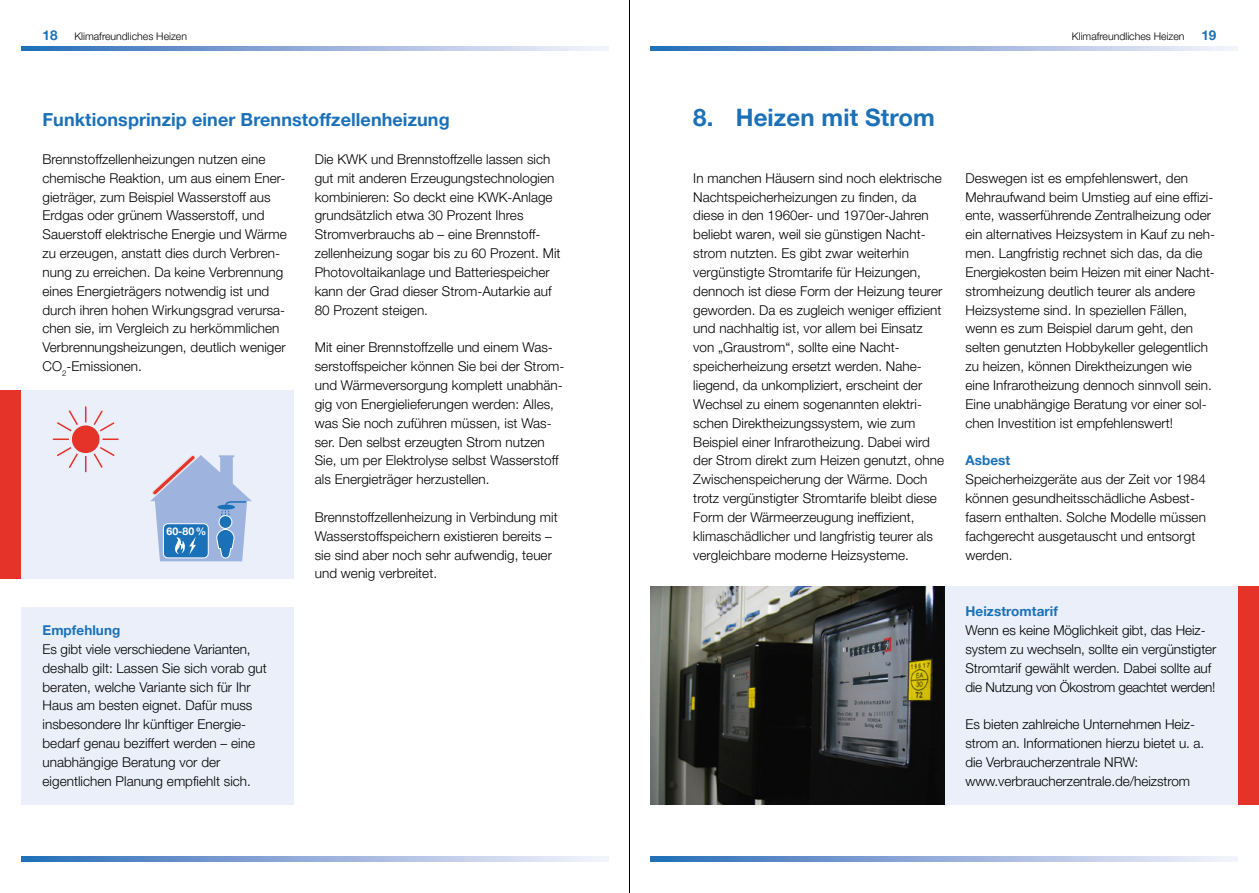
<style>
.page{position:relative;width:1259px;height:893px;background:#fff}
.page>*{position:absolute;margin:0;border:0;box-sizing:border-box;transform-origin:0 0}
.t1{font:700 24px "Helvetica Neue LT Pro";letter-spacing:.005em;color:#1b71b8}
.t2{font:700 18px "Helvetica Neue LT Pro";letter-spacing:.005em;color:#1b71b8}
.Copy{font:300 13.5px/18.9px "Helvetica Neue LT Pro";letter-spacing:.005em;color:#000}
.Zwischenheadline{font:700 13.5px "Helvetica Neue LT Pro";letter-spacing:.005em;color:#1b71b8}
.t3{font:300 10.5px "Helvetica Neue LT Pro";color:#000}
.t4{font:700 10.5px "Helvetica Neue LT Pro";color:#fff}
.s1{font-weight:700;font-size:13.5px;color:#1b71b8}
</style>
<div class="page">
<div style="left:21px;top:607px;width:272px;height:197px;background:#ebeff9"></div>
<svg style="left:21px;top:46px;width:587px;height:5px;background:#92afda"></svg>
<svg style="left:21px;top:857px;width:587px;height:4px;background:#92afda"></svg>
<svg style="left:651px;top:46px;width:586px;height:5px;background:#92afda"></svg>
<svg style="left:651px;top:857px;width:586px;height:4px;background:#92afda"></svg>
<hr style="left:629px;top:0;width:1px;height:893px;background:#000">
<div style="left:0;top:390px;width:21px;height:188px;background:#e6332a"></div>
<div style="left:21px;top:390px;width:272px;height:188px;background:#ebeff9"></div>
<hr style="left:53px;top:438px;width:65px;height:2px;background:#e6332a">
<hr style="left:85px;top:407px;width:1px;height:65px;background:#e6332a">
<svg style="left:56px;top:409px;width:60px;height:60px"></svg>
<div style="left:70px;top:424px;width:31px;height:31px;background:#e6332a;border-radius:50%"></div>
<div style="left:69px;top:422px;width:34px;height:34px;border:3px solid #ebeff9;border-radius:50%"></div>
<svg style="left:150px;top:455px;width:102px;height:106px"></svg>
<div style="left:1237px;top:586px;width:22px;height:218px;background:#e6332a"></div>
<div style="left:944px;top:586px;width:293px;height:218px;background:#ebeff9"></div>
<img style="left:651px;top:586px;width:293px;height:218px">
<p class="t3" style="left:43px;top:29px;width:146px"><span class="s1">18</span> Klimafreundliches Heizen</p>
<p class="t3" style="left:1072px;top:29px;width:114px">Klimafreundliches Heizen</p>
<p class="Zwischenheadline" style="left:1201px;top:26px;width:17px">19</p>
<h2 class="t2" style="left:43px;top:109px;width:409px">Funktionsprinzip einer Brennstoffzellenheizung</h2>
<p class="Copy" style="left:43px;top:149px;width:246px">Brennstoffzellenheizungen nutzen eine chemische Reaktion, um aus einem Ener&shy;gieträger, zum Beispiel Wasserstoff aus Erdgas oder grünem Wasserstoff, und Sauerstoff elektrische Energie und Wärme zu erzeugen, anstatt dies durch Verbren&shy;nung zu erreichen. Da keine Verbrennung eines Energieträgers notwendig ist und durch ihren hohen Wirkungsgrad verursa&shy;chen sie, im Vergleich zu herkömmlichen Verbrennungsheizungen, deutlich weniger CO<sub>2</sub>-Emissionen.</p>
<p class="Copy" style="left:315px;top:149px;width:247px">Die KWK und Brennstoffzelle lassen sich gut mit anderen Erzeugungstechnologien kombinieren: So deckt eine KWK-Anlage grundsätzlich etwa 30 Prozent Ihres Stromverbrauchs ab – eine Brennstoff&shy;zellenheizung sogar bis zu 60 Prozent. Mit Photovoltaikanlage und Batteriespeicher kann der Grad dieser Strom-Autarkie auf 80 Prozent steigen.</p>
<p class="Copy" style="left:315px;top:338px;width:251px">Mit einer Brennstoffzelle und einem Was&shy;serstoffspeicher können Sie bei der Strom&shy;und Wärmeversorgung komplett unabhän&shy;gig von Energielieferungen werden: Alles, was Sie noch zuführen müssen, ist Was&shy;ser. Den selbst erzeugten Strom nutzen Sie, um per Elektrolyse selbst Wasserstoff als Energieträger herzustellen.</p>
<p class="Copy" style="left:315px;top:507px;width:244px">Brennstoffzellenheizung in Verbindung mit Wasserstoffspeichern existieren bereits – sie sind aber noch sehr aufwendig, teuer und wenig verbreitet.</p>
<p class="t4" style="left:167px;top:524px;width:41px">60-80 %</p>
<h3 class="Zwischenheadline" style="left:43px;top:622px;width:79px">Empfehlung</h3>
<p class="Copy" style="left:43px;top:639px;width:226px">Es gibt viele verschiedene Varianten, deshalb gilt: Lassen Sie sich vorab gut beraten, welche Variante sich für Ihr Haus am besten eignet. Dafür muss insbesondere Ihr künftiger Energie&shy;bedarf genau beziffert werden – eine unabhängige Beratung vor der eigentlichen Planung empfiehlt sich.</p>
<h1 class="t1" style="left:693px;top:103px;width:243px">8. Heizen mit Strom</h1>
<p class="Copy" style="left:693px;top:168px;width:252px">In manchen Häusern sind noch elektrische Nachtspeicherheizungen zu finden, da diese in den 1960er- und 1970er-Jahren beliebt waren, weil sie günstigen Nacht&shy;strom nutzten. Es gibt zwar weiterhin vergünstigte Stromtarife für Heizungen, dennoch ist diese Form der Heizung teurer geworden. Da es zugleich weniger effizient und nachhaltig ist, vor allem bei Einsatz von „Graustrom“, sollte eine Nacht&shy;speicherheizung ersetzt werden. Nahe&shy;liegend, da unkompliziert, erscheint der Wechsel zu einem sogenannten elektri&shy;schen Direktheizungssystem, wie zum Beispiel einer Infrarotheizung. Dabei wird der Strom direkt zum Heizen genutzt, ohne Zwischenspeicherung der Wärme. Doch trotz vergünstigter Stromtarife bleibt diese Form der Wärmeerzeugung ineffizient, klimaschädlicher und langfristig teurer als vergleichbare moderne Heizsysteme.</p>
<p class="Copy" style="left:965px;top:168px;width:251px">Deswegen ist es empfehlenswert, den Mehraufwand beim Umstieg auf eine effizi&shy;ente, wasserführende Zentralheizung oder ein alternatives Heizsystem in Kauf zu neh&shy;men. Langfristig rechnet sich das, da die Energiekosten beim Heizen mit einer Nacht&shy;stromheizung deutlich teurer als andere Heizsysteme sind. In speziellen Fällen, wenn es zum Beispiel darum geht, den selten genutzten Hobbykeller gelegentlich zu heizen, können Direktheizungen wie eine Infrarotheizung dennoch sinnvoll sein.<br>Eine unabhängige Beratung vor einer sol&shy;chen Investition ist empfehlenswert!</p>
<h3 class="Zwischenheadline" style="left:965px;top:452px;width:46px">Asbest</h3>
<p class="Copy" style="left:965px;top:470px;width:242px">Speicherheizgeräte aus der Zeit vor 1984 können gesundheitsschädliche Asbest&shy;fasern enthalten. Solche Modelle müssen fachgerecht ausgetauscht und entsorgt werden.</p>
<h3 class="Zwischenheadline" style="left:965px;top:603px;width:94px">Heizstromtarif</h3>
<p class="Copy" style="left:965px;top:620px;width:252px">Wenn es keine Möglichkeit gibt, das Heiz&shy;system zu wechseln, sollte ein vergünstigter Stromtarif gewählt werden. Dabei sollte auf die Nutzung von Ökostrom geachtet werden!</p>
<p class="Copy" style="left:965px;top:715px;width:240px">Es bieten zahlreiche Unternehmen Heiz&shy;strom an. Informationen hierzu bietet u. a. die Verbraucherzentrale NRW:</p>
<p class="Copy" style="left:965px;top:771px;width:226px">www.verbraucherzentrale.de/heizstrom</p>
</div>
